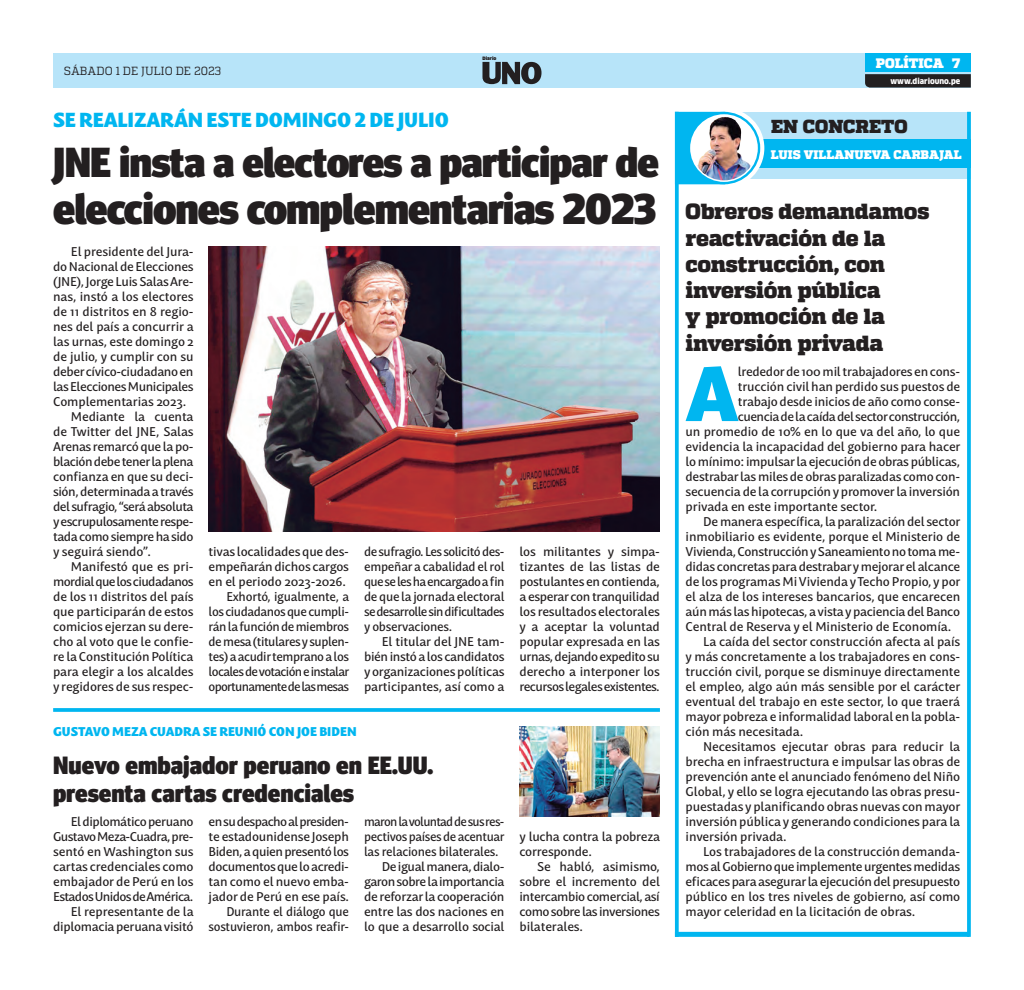
<style>
.page{position:relative;width:1024px;height:990px;background:#fff}
.page>*{position:absolute;margin:0;border:0;box-sizing:border-box;transform-origin:0 0}
.TEXTO_NOTA{font:900 75.88px "Mastro Sans";color:#00b6f0}
.TITULAR{font:900 43.25px "Meta Head OT";letter-spacing:-.02em;color:#231f20}
.TITULAR-2{font:900 42px "Meta Head OT";letter-spacing:-.02em;color:#231f20}
.TITULAR_SECUNDARIO_G{font:900 25px/27.5px "Meta Head OT";color:#231f20}
.t1{font:900 21.88px/26.2px "Quadon";letter-spacing:-.015em;color:#231f20}
.t2{font:900 20px "Mastro Sans";letter-spacing:-.01em;color:#00b6f0}
.t3{font:900 18.88px "Quadon";letter-spacing:.005em;color:#231f20}
.t4{font:900 13.75px "Quadon";letter-spacing:.01em;color:#fff}
.TEXTO_NOTA-2{font:500 12.5px/15px "Mastro Sans";letter-spacing:-.02em;color:#231f20;text-align:justify}
.TEXTO_NOTA-3{font:500 12.5px/15px "Mastro Sans";letter-spacing:-.02em;color:#231f20;text-align:right;scale:.96 1}
.TEXTO_NOTA-4{font:500 12.5px "Mastro Sans";letter-spacing:-.04em;color:#231f20}
.VOLADA_SECUNDARIA{font:900 12.5px "Mastro Sans";color:#00b6f0}
.t5{font:900 12.5px "Quadon";color:#fff}
.t6{font:11.75px "Quadon";color:#231f20;scale:.95 1}
.t7{font:900 7.88px "Clan Pro";color:#fff;scale:.95 1}
.t8{font:900 4.62px "Clan Pro";letter-spacing:-.01em;color:#231f20}
</style>
<div class="page">
<div style="left:675px;top:112px;width:296px;height:27px;background:#b7e4f9"></div>
<div style="left:723px;top:168px;width:248px;height:11px;background:#b7e4f9"></div>
<div style="left:723px;top:139px;width:248px;height:29px;background:#00b6f0"></div>
<svg style="left:683px;top:108px;width:81px;height:80px"></svg>
<svg style="left:678px;top:112px;width:47px;height:72px;background:#11baf0"></svg>
<div style="left:688px;top:112px;width:72px;height:72px;border:2px solid #00b6f0;border-radius:50%"></div>
<img style="left:691px;top:116px;width:65px;height:64px;border-radius:32px">
<div style="left:675px;top:932px;width:294px;height:5px;background:#00b6f0"></div>
<hr style="left:675px;top:112px;width:3px;height:825px;background:#00b6f0">
<svg style="left:967px;top:112px;width:4px;height:825px;background:#0ebaf0"></svg>
<div style="left:53px;top:53px;width:918px;height:35px;background:#b7e4f9"></div>
<div style="left:865px;top:53px;width:106px;height:19px;background:#00b6f0"></div>
<svg style="left:865px;top:74px;width:106px;height:14px"></svg>
<svg style="left:482px;top:62px;width:59px;height:22px"></svg>
<img style="left:209px;top:247px;width:451px;height:285px">
<img style="left:519px;top:727px;width:141px;height:90px">
<svg style="left:53px;top:708px;width:607px;height:4px;background:#0fbaf0"></svg>
<p class="t6" style="left:64px;top:64px;width:167px">SÁBADO 1 DE JULIO DE 2023</p>
<p class="t2" style="left:53px;top:103px;width:397px">SE REALIZARÁN ESTE DOMINGO 2 DE JULIO</p>
<p class="t8" style="left:482px;top:56px;width:15px">Diario</p>
<p class="TITULAR-2" style="left:53px;top:137px;width:607px">JNE insta a electores a participar de</p>
<p class="TITULAR" style="left:53px;top:183px;width:605px">elecciones complementarias 2023</p>
<p class="TEXTO_NOTA-2" style="left:53px;top:243px;width:142px;text-indent:18px">El presidente del Jura&shy;do Nacional de Elecciones (JNE), Jorge Luis Salas Are&shy;nas, instó a los electores de 11 distritos en 8 regio&shy;nes del país a concurrir a las urnas, este domingo 2 de julio, y cumplir con su deber cívico-ciudadano en las Elecciones Municipales Complementarias 2023.</p>
<p class="TEXTO_NOTA-2" style="left:53px;top:408px;width:142px;text-indent:18px">Mediante la cuenta de Twitter del JNE, Salas Arenas remarcó que la po&shy;blación debe tener la plena confianza en que su deci&shy;sión, determinada a través del sufragio, “será absoluta y escrupulosamente respe&shy;tada como siempre ha sido y seguirá siendo”.</p>
<p class="TEXTO_NOTA-2" style="left:53px;top:558px;width:142px;text-indent:18px">Manifestó que es pri&shy;mordial que los ciudadanos de los 11 distritos del país que participarán de estos comicios ejerzan su dere&shy;cho al voto que le confie&shy;re la Constitución Política para elegir a los alcaldes y regidores de sus respec-</p>
<p class="TEXTO_NOTA-2" style="left:364px;top:543px;width:142px">de sufragio. Les solicitó des&shy;empeñar a cabalidad el rol que se les ha encargado a fin de que la jornada electoral se desarrolle sin dificultades y observaciones.</p>
<p class="TEXTO_NOTA-2" style="left:364px;top:633px;width:142px;text-indent:18px">El titular del JNE tam&shy;bién instó a los candidatos y organizaciones políticas participantes, así como a</p>
<p class="TEXTO_NOTA-2" style="left:519px;top:543px;width:142px">los militantes y simpa&shy;tizantes de las listas de postulantes en contienda, a esperar con tranquilidad los resultados electorales y a aceptar la voluntad popular expresada en las urnas, dejando expedito su derecho a interponer los recursos legales existentes.</p>
<p class="TEXTO_NOTA-2" style="left:209px;top:543px;width:142px">tivas localidades que des&shy;empeñarán dichos cargos en el periodo 2023-2026.</p>
<p class="TEXTO_NOTA-2" style="left:209px;top:588px;width:142px;text-indent:18px">Exhortó, igualmente, a los ciudadanos que cumpli&shy;rán la función de miembros de mesa (titulares y suplen&shy;tes) a acudir temprano a los locales de votación e instalar oportunamente de las mesas</p>
<p class="VOLADA_SECUNDARIA" style="left:53px;top:721px;width:305px">GUSTAVO MEZA CUADRA SE REUNIÓ CON JOE BIDEN</p>
<p class="TITULAR_SECUNDARIO_G" style="left:53px;top:751px;width:382px">Nuevo embajador peruano en EE.UU. presenta cartas credenciales</p>
<p class="TEXTO_NOTA-2" style="left:53px;top:813px;width:142px;text-indent:18px">El diplomático peruano Gustavo Meza-Cuadra, pre&shy;sentó en Washington sus cartas credenciales como embajador de Perú en los Estados Unidos de América.</p>
<p class="TEXTO_NOTA-2" style="left:53px;top:903px;width:142px;text-align:right">El representante de la diplomacia peruana visitó</p>
<p class="TEXTO_NOTA-2" style="left:209px;top:813px;width:142px">en su despacho al presiden&shy;te estadounidense Joseph Biden, a quien presentó los documentos que lo acredi&shy;tan como el nuevo emba&shy;jador de Perú en ese país.</p>
<p class="TEXTO_NOTA-3" style="left:209px;top:903px;width:148px">Durante el diálogo que sostuvieron, ambos reafir-</p>
<p class="TEXTO_NOTA-3" style="left:364px;top:813px;width:148px;text-align:justify">maron la voluntad de sus res&shy;pectivos países de acentuar las relaciones bilaterales.</p>
<p class="TEXTO_NOTA-2" style="left:364px;top:858px;width:142px;text-indent:18px">De igual manera, dialo&shy;garon sobre la importancia de reforzar la cooperación entre las dos naciones en lo que a desarrollo social</p>
<p class="TEXTO_NOTA-2" style="left:519px;top:828px;width:142px">y lucha contra la pobreza corresponde.</p>
<p class="TEXTO_NOTA-2" style="left:519px;top:858px;width:142px;text-indent:18px">Se habló, asimismo, sobre el incremento del intercambio comercial, así como sobre las inversiones bilaterales.</p>
<p class="t4" style="left:875px;top:55px;width:70px">POLÍTICA</p>
<p class="t4" style="left:952px;top:55px;width:10px">7</p>
<p class="t7" style="left:890px;top:76px;width:75px">www.diariouno.pe</p>
<p class="t3" style="left:771px;top:115px;width:138px">EN CONCRETO</p>
<p class="t5" style="left:771px;top:147px;width:192px">LUIS VILLANUEVA CARBAJAL</p>
<p class="t1" style="left:685px;top:199px;width:245px">Obreros demandamos reactivación de la construcción, con inversión pública<br>y promoción de la inversión privada</p>
<p class="TEXTO_NOTA" style="left:685px;top:331px;width:54px">A</p>
<p class="TEXTO_NOTA-2" style="left:738px;top:363px;width:224px">lrededor de 100 mil trabajadores en cons-</p>
<p class="TEXTO_NOTA-2" style="left:738px;top:378px;width:224px">trucción civil han perdido sus puestos de</p>
<p class="TEXTO_NOTA-2" style="left:738px;top:393px;width:224px">trabajo desde inicios de año como conse-</p>
<p class="TEXTO_NOTA-4" style="left:738px;top:407px;width:224px">cuencia de la caída del sector construcción,</p>
<p class="TEXTO_NOTA-2" style="left:685px;top:423px;width:276px">un promedio de 10% en lo que va del año, lo que</p>
<p class="TEXTO_NOTA-2" style="left:685px;top:438px;width:277px">evidencia la incapacidad del gobierno para hacer</p>
<p class="TEXTO_NOTA-2" style="left:685px;top:453px;width:276px">lo mínimo: impulsar la ejecución de obras públicas,</p>
<p class="TEXTO_NOTA-2" style="left:685px;top:468px;width:276px">destrabar las miles de obras paralizadas como con-</p>
<p class="TEXTO_NOTA-2" style="left:685px;top:483px;width:276px">secuencia de la corrupción y promover la inversión</p>
<p class="TEXTO_NOTA-2" style="left:685px;top:498px;width:193px">privada en este importante sector.</p>
<p class="TEXTO_NOTA-2" style="left:685px;top:513px;width:276px;text-indent:18px">De manera específica, la paralización del sector inmobiliario es evidente, porque el Ministerio de Vivienda, Construcción y Saneamiento no toma me&shy;didas concretas para destrabar y mejorar el alcance de los programas Mi Vivienda y Techo Propio, y por el alza de los intereses bancarios, que encarecen aún más las hipotecas, a vista y paciencia del Banco Central de Reserva y el Ministerio de Economía.</p>
<p class="TEXTO_NOTA-2" style="left:685px;top:633px;width:276px;text-indent:18px">La caída del sector construcción afecta al país y más concretamente a los trabajadores en cons&shy;trucción civil, porque se disminuye directamente el empleo, algo aún más sensible por el carácter eventual del trabajo en este sector, lo que traerá mayor pobreza e informalidad laboral en la pobla&shy;ción más necesitada.</p>
<p class="TEXTO_NOTA-2" style="left:685px;top:738px;width:276px;text-indent:18px">Necesitamos ejecutar obras para reducir la brecha en infraestructura e impulsar las obras de prevención ante el anunciado fenómeno del Niño Global, y ello se logra ejecutando las obras presu&shy;puestadas y planificando obras nuevas con mayor inversión pública y generando condiciones para la inversión privada.</p>
<p class="TEXTO_NOTA-2" style="left:685px;top:843px;width:276px;text-indent:18px">Los trabajadores de la construcción demanda&shy;mos al Gobierno que implemente urgentes medidas eficaces para asegurar la ejecución del presupuesto público en los tres niveles de gobierno, así como mayor celeridad en la licitación de obras.</p>
</div>
